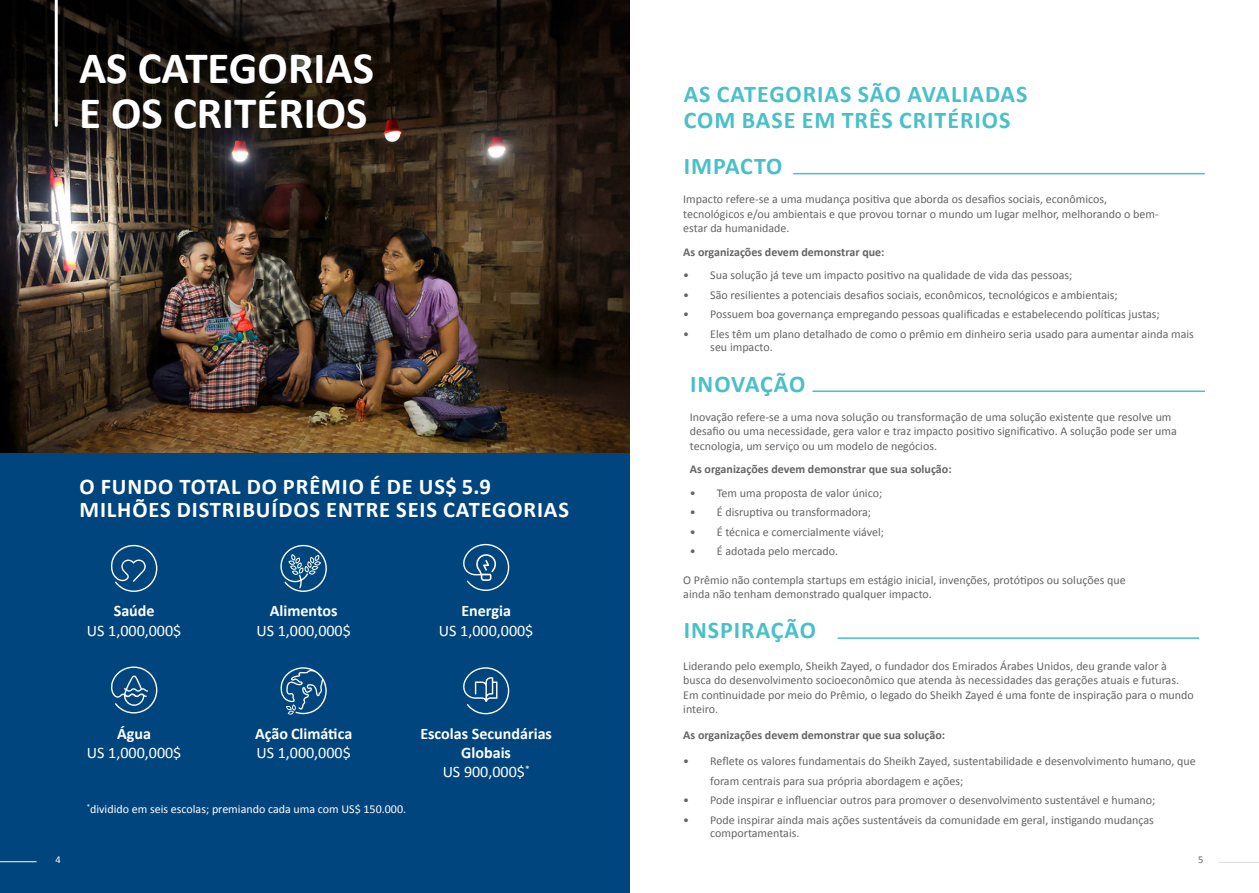
<style>
.page{position:relative;width:1259px;height:893px;background:#fff}
.page>*{position:absolute;margin:0;border:0;box-sizing:border-box;transform-origin:0 0}
.t1{font:700 45px/45px "Calibri";color:#fff}
.t2{font:700 24px/26px "Calibri";letter-spacing:.04em;color:#48c0ca}
.t3{font:700 22.5px/23.2px "Calibri";letter-spacing:.04em;color:#fff}
.t4{font:700 16.05px/19.4px "Calibri";color:#fff;text-align:center}
.t5{font:16.05px "Calibri";color:#fff}
.t6{font:12px/14.4px "Calibri";color:#636466}
.t7{font:700 12px "Calibri";color:#636466}
.t8{font:12px "Calibri";color:#fff}
.t9{font:10.5px "Calibri";color:#fff}
.t10{font:10.5px "Calibri";color:#636466}
.s1{font-weight:400}
</style>
<div class="page">
<hr style="left:1218px;top:862px;width:41px;height:1px;background:#dcddde">
<div style="left:0;top:0;width:629px;height:893px;background:#00457d"></div>
<hr style="left:0;top:861px;width:37px;height:1px;background:#fff">
<hr style="left:812px;top:390px;width:393px;height:2px;background:#4ac0ca">
<hr style="left:793px;top:173px;width:411px;height:1px;background:#4ac0ca">
<hr style="left:837px;top:637px;width:362px;height:2px;background:#4ac0ca">
<img style="left:0;top:0;width:629px;height:452px">
<hr style="left:55px;top:0;width:3px;height:125px;background:#fff">
<svg style="left:111px;top:545px;width:46px;height:47px"></svg>
<svg style="left:111px;top:666px;width:46px;height:47px"></svg>
<svg style="left:463px;top:544px;width:46px;height:47px"></svg>
<svg style="left:463px;top:667px;width:46px;height:47px"></svg>
<svg style="left:280px;top:545px;width:47px;height:47px"></svg>
<svg style="left:280px;top:667px;width:47px;height:48px"></svg>
<h1 class="t1" style="left:79px;top:44px;width:296px">AS CATEGORIAS<br>E OS CRITÉRIOS</h1>
<h3 class="t3" style="left:79px;top:474px;width:491px">O FUNDO TOTAL DO PRÊMIO É DE US$ 5.9<br>MILHÕES DISTRIBUÍDOS ENTRE SEIS CATEGORIAS</h3>
<h3 class="t4" style="left:114px;top:601px;width:42px">Saúde</h3>
<h3 class="t5" style="left:87px;top:619px;width:96px">US 1,000,000$</h3>
<h3 class="t4" style="left:270px;top:601px;width:69px">Alimentos</h3>
<h3 class="t5" style="left:256px;top:619px;width:96px">US 1,000,000$</h3>
<h3 class="t4" style="left:461px;top:601px;width:51px">Energia</h3>
<h3 class="t5" style="left:439px;top:619px;width:96px">US 1,000,000$</h3>
<h3 class="t4" style="left:117px;top:723px;width:35px">Água</h3>
<h3 class="t5" style="left:87px;top:742px;width:96px">US 1,000,000$</h3>
<h3 class="t4" style="left:255px;top:723px;width:99px">Ação Climática</h3>
<h3 class="t5" style="left:256px;top:742px;width:96px">US 1,000,000$</h3>
<p class="t8" style="left:87px;top:800px;width:321px"><sup>*</sup>dividido em seis escolas; premiando cada uma com US$ 150.000.</p>
<h3 class="t4" style="left:420px;top:723px;width:133px">Escolas Secundárias<br>Globais<br><span class="s1">US 900,000$</span><sup>*</sup></h3>
<h2 class="t2" style="left:684px;top:80px;width:345px">AS CATEGORIAS SÃO AVALIADAS<br>COM BASE EM TRÊS CRITÉRIOS</h2>
<h2 class="t2" style="left:684px;top:153px;width:100px">IMPACTO</h2>
<p class="t6" style="left:683px;top:192px;width:477px">Impacto refere-se a uma mudança positiva que aborda os desafios sociais, econômicos, tecnológicos e/ou ambientais e que provou tornar o mundo um lugar melhor, melhorando o bem&shy;estar da humanidade.</p>
<p class="t7" style="left:683px;top:243px;width:203px">As organizações devem demonstrar que:</p>
<p class="t6" style="left:683px;top:268px;width:391px">• Sua solução já teve um impacto positivo na qualidade de vida das pessoas;</p>
<p class="t6" style="left:683px;top:287px;width:436px">• São resilientes a potenciais desafios sociais, econômicos, tecnológicos e ambientais;</p>
<p class="t6" style="left:683px;top:307px;width:478px">• Possuem boa governança empregando pessoas qualificadas e estabelecendo políticas justas;</p>
<p class="t6" style="left:710px;top:327px;width:485px;line-height:13.5px;text-indent:-27px">• Eles têm um plano detalhado de como o prêmio em dinheiro seria usado para aumentar ainda mais seu impacto.</p>
<h2 class="t2" style="left:690px;top:370px;width:116px">INOVAÇÃO</h2>
<p class="t6" style="left:690px;top:409px;width:488px">Inovação refere-se a uma nova solução ou transformação de uma solução existente que resolve um desafio ou uma necessidade, gera valor e traz impacto positivo significativo. A solução pode ser uma tecnologia, um serviço ou um modelo de negócios.</p>
<p class="t6" style="left:690px;top:485px;width:194px">• Tem uma proposta de valor único;</p>
<p class="t6" style="left:690px;top:505px;width:183px">• É disruptiva ou transformadora;</p>
<p class="t6" style="left:690px;top:524px;width:196px">• É técnica e comercialmente viável;</p>
<p class="t6" style="left:690px;top:544px;width:150px">• É adotada pelo mercado.</p>
<p class="t6" style="left:683px;top:572px;width:444px">O Prêmio não contempla startups em estágio inicial, invenções, protótipos ou soluções que ainda não tenham demonstrado qualquer impacto.</p>
<p class="t7" style="left:690px;top:461px;width:263px">As organizações devem demonstrar que sua solução:</p>
<h2 class="t2" style="left:684px;top:616px;width:134px">INSPIRAÇÃO</h2>
<p class="t6" style="left:683px;top:658px;width:512px">Liderando pelo exemplo, Sheikh Zayed, o fundador dos Emirados Árabes Unidos, deu grande valor à busca do desenvolvimento socioeconômico que atenda às necessidades das gerações atuais e futuras.<br>Em continuidade por meio do Prêmio, o legado do Sheikh Zayed é uma fonte de inspiração para o mundo inteiro.</p>
<p class="t7" style="left:683px;top:727px;width:263px">As organizações devem demonstrar que sua solução:</p>
<p class="t6" style="left:710px;top:751px;width:487px;line-height:19.5px;text-indent:-27px">• Reflete os valores fundamentais do Sheikh Zayed, sustentabilidade e desenvolvimento humano, que foram centrais para sua própria abordagem e ações;</p>
<p class="t6" style="left:683px;top:793px;width:473px">• Pode inspirar e influenciar outros para promover o desenvolvimento sustentável e humano;</p>
<p class="t6" style="left:710px;top:813px;width:445px;line-height:13.5px;text-indent:-27px">• Pode inspirar ainda mais ações sustentáveis da comunidade em geral, instigando mudanças comportamentais.</p>
<p class="t9" style="left:56px;top:852px;width:7px">4</p>
<p class="t10" style="left:1198px;top:852px;width:7px">5</p>
</div>
